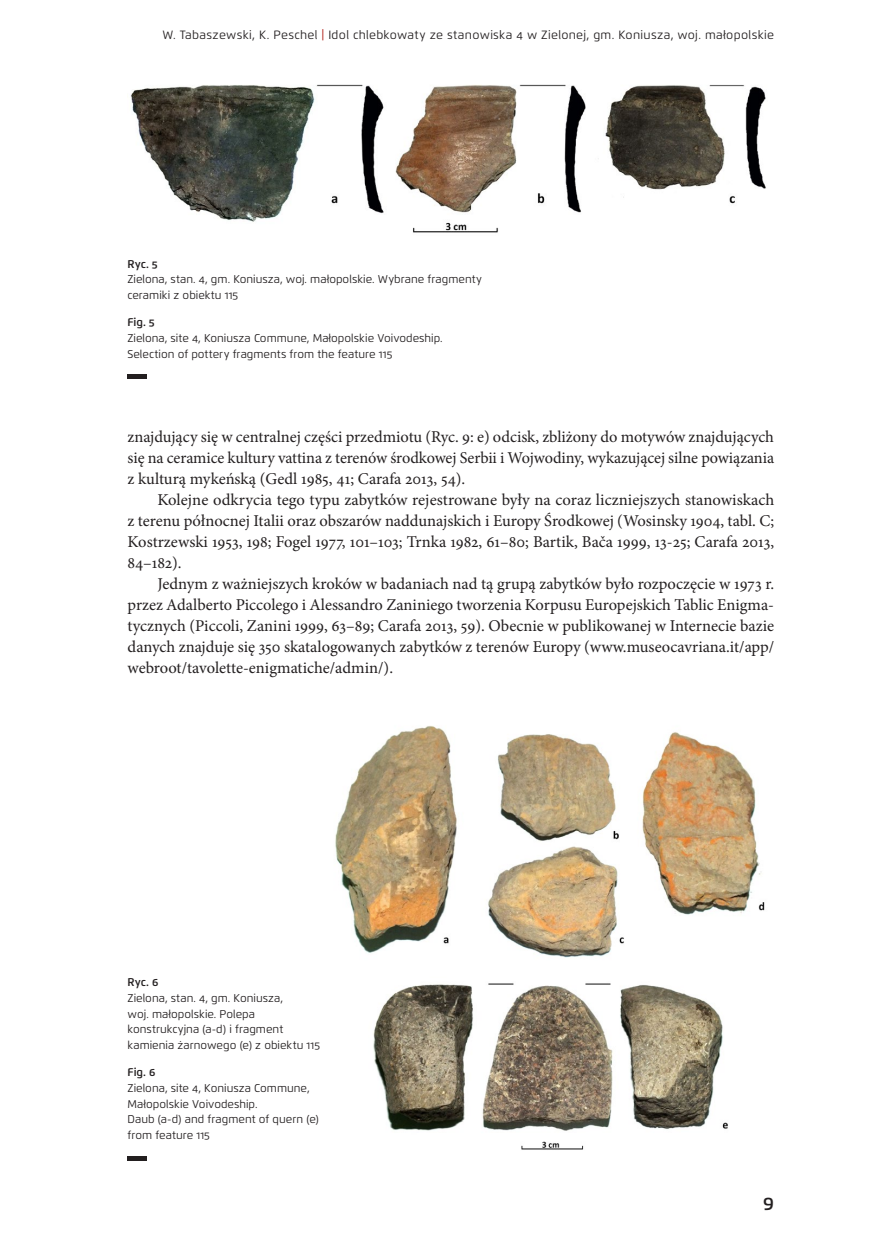
<style>
.page{position:relative;width:872px;height:1255px;background:#fff}
.page>*{position:absolute;margin:0;border:0;box-sizing:border-box;transform-origin:0 0}
.t1{font:600 18px "Flexo";color:#231f20}
._001_Akapit_tekstu{font:16.5px/21px "Minion Pro";letter-spacing:-.005em;color:#231f20;text-align:justify}
.t2{font:12px "Flexo";letter-spacing:.025em;color:#231f20}
.opis_tab{font:11.25px/15.8px "Flexo";color:#231f20}
.tyt_tab{font:600 11.25px "Flexo";letter-spacing:.005em;color:#231f20}
.s1{font-weight:500;color:#b8352e}
</style>
<div class="page">
<hr style="left:127px;top:374px;width:19px;height:4px;background:#231f20">
<img style="left:131px;top:84px;width:635px;height:149px">
<img style="left:335px;top:726px;width:430px;height:424px">
<div style="left:128px;top:1155px;width:19px;height:5px;background:#231f20"></div>
<p class="t2" style="left:162px;top:28px;width:613px">W. Tabaszewski, K. Peschel <span class="s1">|</span> Idol chlebkowaty ze stanowiska 4 w Zielonej, gm. Koniusza, woj. małopolskie</p>
<p class="tyt_tab" style="left:127px;top:257px;width:32px">Ryc. 5</p>
<p class="opis_tab" style="left:127px;top:271px;width:356px">Zielona, stan. 4, gm. Koniusza, woj. małopolskie. Wybrane fragmenty ceramiki z obiektu 115</p>
<p class="tyt_tab" style="left:127px;top:315px;width:29px">Fig. 5</p>
<p class="opis_tab" style="left:127px;top:330px;width:317px">Zielona, site 4, Koniusza Commune, Małopolskie Voivodeship.</p>
<p class="opis_tab" style="left:127px;top:346px;width:266px">Selection of pottery fragments from the feature 115</p>
<p class="_001_Akapit_tekstu" style="left:128px;top:426px;width:648px">znajdujący się w centralnej części przedmiotu (Ryc. 9: e) odcisk, zbliżony do motywów znajdujących się na ceramice kultury vattina z terenów środkowej Serbii i Wojwodiny, wykazującej silne powiązania z kulturą mykeńską (Gedl 1985, 41; Carafa 2013, 54).</p>
<p class="_001_Akapit_tekstu" style="left:128px;top:489px;width:648px;text-indent:30px">Kolejne odkrycia tego typu zabytków rejestrowane były na coraz liczniejszych stanowiskach z terenu północnej Italii oraz obszarów naddunajskich i Europy Środkowej (Wosinsky 1904, tabl. C; Kostrzewski 1953, 198; Fogel 1977, 101–103; Trnka 1982, 61–80; Bartik, Bača 1999, 13-25; Carafa 2013, 84–182).</p>
<p class="_001_Akapit_tekstu" style="left:128px;top:573px;width:648px;text-indent:30px">Jednym z ważniejszych kroków w badaniach nad tą grupą zabytków było rozpoczęcie w 1973 r. przez Adalberto Piccolego i Alessandro Zaniniego tworzenia Korpusu Europejskich Tablic Enigma&shy;tycznych (Piccoli, Zanini 1999, 63–89; Carafa 2013, 59). Obecnie w publikowanej w Internecie bazie danych znajduje się 350 skatalogowanych zabytków z terenów Europy (www.museocavriana.it/app/ webroot/tavolette-enigmatiche/admin/).</p>
<p class="tyt_tab" style="left:128px;top:975px;width:32px">Ryc. 6</p>
<p class="opis_tab" style="left:128px;top:989px;width:194px">Zielona, stan. 4, gm. Koniusza,<br>woj. małopolskie. Polepa konstrukcyjna (a-d) i fragment kamienia żarnowego (e) z obiektu 115</p>
<p class="tyt_tab" style="left:128px;top:1065px;width:29px">Fig. 6</p>
<p class="opis_tab" style="left:128px;top:1079px;width:184px">Zielona, site 4, Koniusza Commune,<br>Małopolskie Voivodeship.</p>
<p class="opis_tab" style="left:128px;top:1111px;width:193px">Daub (a-d) and fragment of quern (e) from feature 115</p>
<p class="t1" style="left:763px;top:1192px;width:12px">9</p>
</div>
